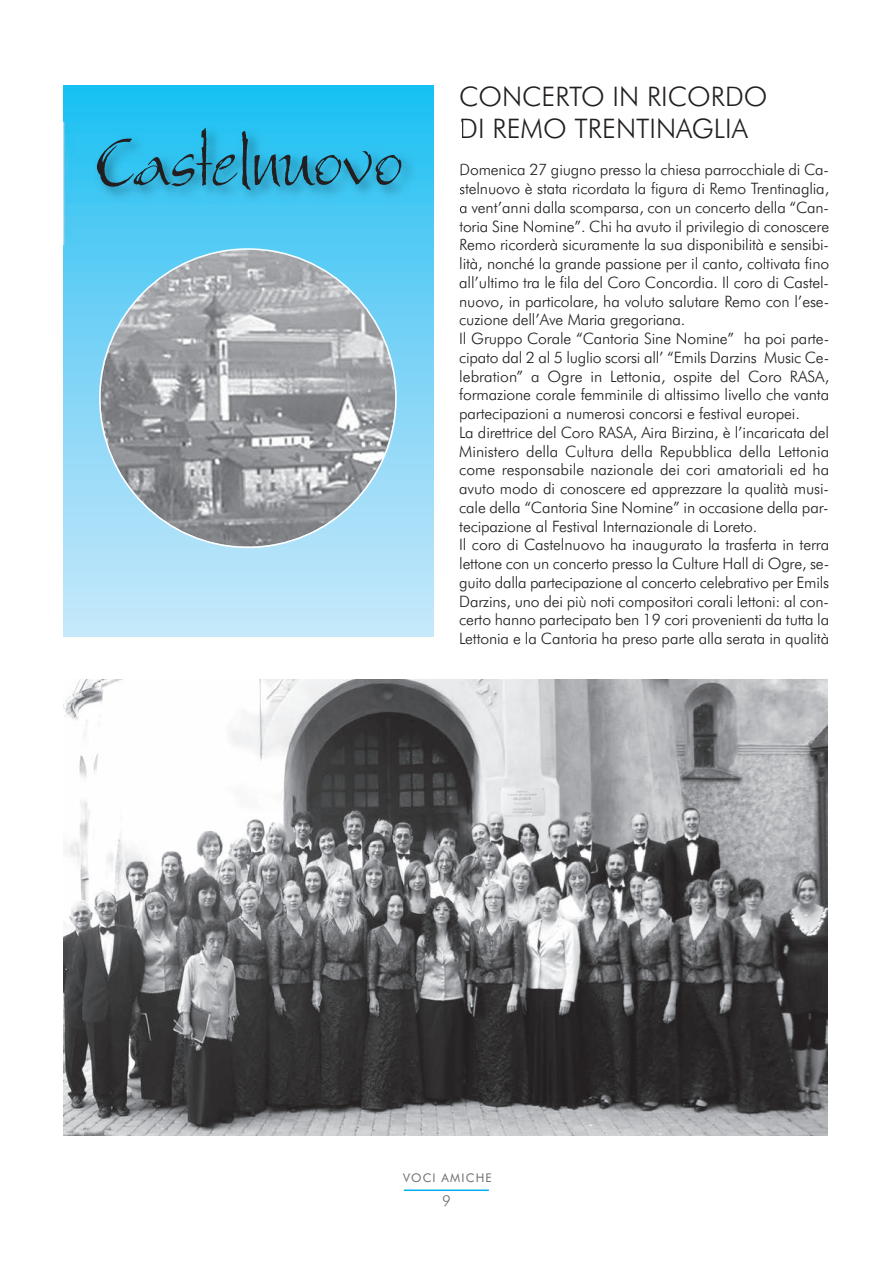
<style>
.page{position:relative;width:893px;height:1263px;background:#fff}
.page>*{position:absolute;margin:0;border:0;box-sizing:border-box;transform-origin:0 0}
.t1{font:72px "Bergell Let Plain";color:#231f20}
.t2{font:300 27px/32.4px "Futura BT";color:#231f20}
.t3{font:300 15.75px/18.8px "Futura BT";letter-spacing:-.01em;color:#231f20}
.t4{font:300 15px "Futura BT";color:#6c6d70}
.t5{font:12px "Futura BT";letter-spacing:.1em;color:#6c6d70}
</style>
<div class="page">
<hr style="left:404px;top:1189px;width:85px;height:2px;background:#00aeef">
<svg style="left:64px;top:85px;width:370px;height:552px"></svg>
<img style="left:63px;top:123px;width:398px;height:121px">
<svg style="left:461px;top:164px;width:1px;height:12px"></svg>
<svg style="left:459px;top:220px;width:2px;height:12px"></svg>
<svg style="left:99px;top:248px;width:298px;height:300px"></svg>
<img style="left:64px;top:679px;width:763px;height:456px">
<h1 class="t1" style="left:95px;top:118px;width:309px">Castelnuovo</h1>
<h2 class="t2" style="left:459px;top:80px;width:310px">CONCERTO IN RICORDO<br>DI REMO TRENTINAGLIA</h2>
<p class="t3" style="left:459px;top:161px;width:372px">Domenica 27 giugno presso la chiesa parrocchiale di Ca&shy;stelnuovo è stata ricordata la figura di Remo Trentinaglia, a vent’anni dalla scomparsa, con un concerto della “Can&shy;toria Sine Nomine”. Chi ha avuto il privilegio di conoscere Remo ricorderà sicuramente la sua disponibilità e sensibi&shy;lità, nonché la grande passione per il canto, coltivata fino all’ultimo tra le fila del Coro Concordia. Il coro di Castel&shy;nuovo, in particolare, ha voluto salutare Remo con l’ese&shy;cuzione dell’Ave Maria gregoriana.<br>Il Gruppo Corale “Cantoria Sine Nomine” ha poi parte&shy;cipato dal 2 al 5 luglio scorsi all’ “Emils Darzins Music Ce&shy;lebration” a Ogre in Lettonia, ospite del Coro RASA, formazione corale femminile di altissimo livello che vanta partecipazioni a numerosi concorsi e festival europei.<br>La direttrice del Coro RASA, Aira Birzina, è l’incaricata del Ministero della Cultura della Repubblica della Lettonia come responsabile nazionale dei cori amatoriali ed ha avuto modo di conoscere ed apprezzare la qualità musi&shy;cale della “Cantoria Sine Nomine” in occasione della par&shy;tecipazione al Festival Internazionale di Loreto.<br>Il coro di Castelnuovo ha inaugurato la trasferta in terra lettone con un concerto presso la Culture Hall di Ogre, se&shy;guito dalla partecipazione al concerto celebrativo per Emils Darzins, uno dei più noti compositori corali lettoni: al con&shy;certo hanno partecipato ben 19 cori provenienti da tutta la Lettonia e la Cantoria ha preso parte alla serata in qualità</p>
<p class="t5" style="left:403px;top:1171px;width:90px">VOCI AMICHE</p>
<p class="t4" style="left:442px;top:1192px;width:10px">9</p>
</div>
